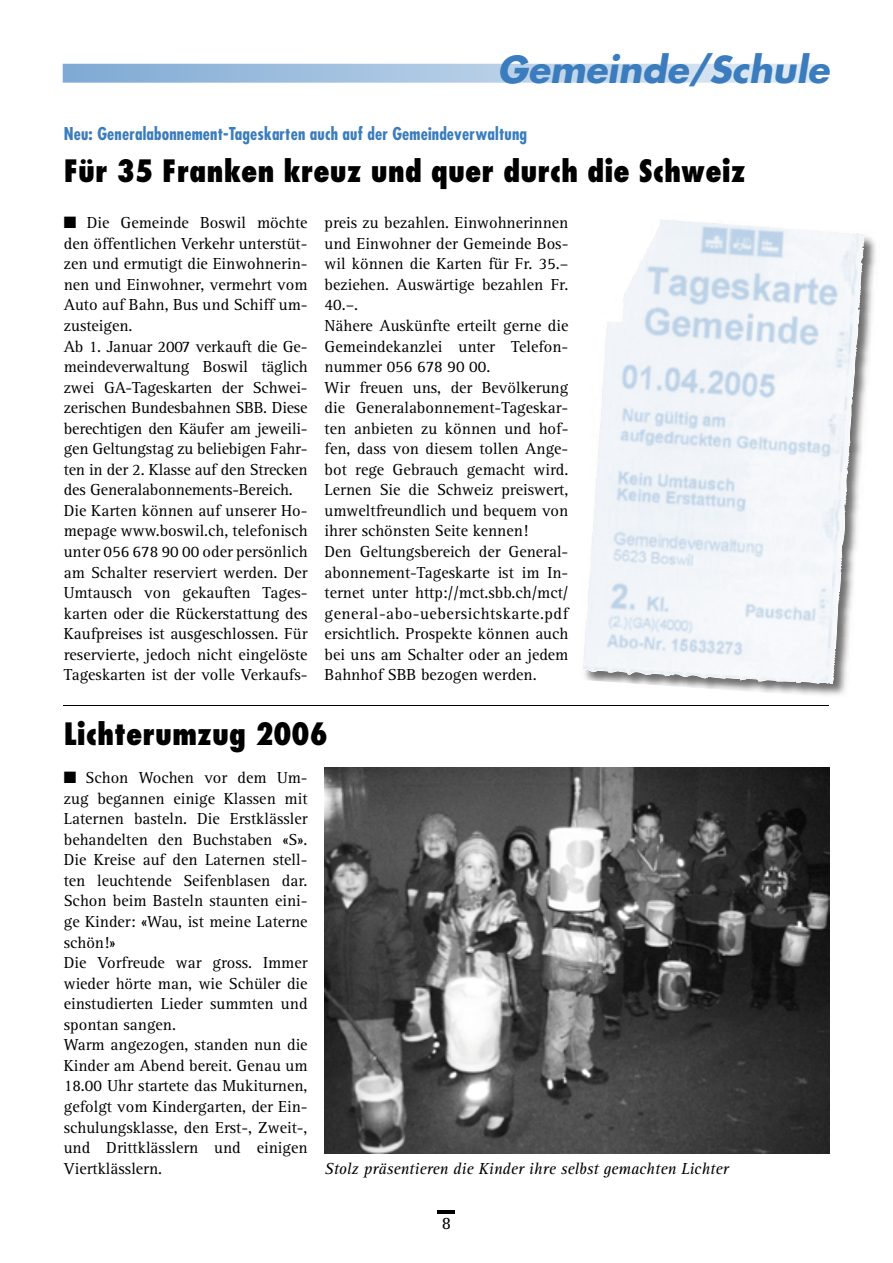
<style>
.page{position:relative;width:893px;height:1263px;background:#fff}
.page>*{position:absolute;margin:0;border:0;box-sizing:border-box;transform-origin:0 0}
.t1{font:italic 700 36px "Futura";color:#3a7cbd}
.t2{font:800 condensed 30px "Futura";color:#000}
.t3{font:18px "Rotis Serif";color:#000}
.t4{font:700 condensed 17.25px "Futura";letter-spacing:.01em;color:#3a7cbd}
.t5{font:16.5px/20.5px "Rotis Serif";color:#000}
.t6{font:italic 16.5px "Rotis Serif";color:#000}
</style>
<div class="page">
<hr style="left:438px;top:1211px;width:17px;height:3px;background:#000">
<svg style="left:63px;top:64px;width:755px;height:19px;background:#b1cbe5"></svg>
<hr style="left:64px;top:705px;width:765px;height:1px;background:#000">
<img style="left:583px;top:226px;width:293px;height:469px">
<img style="left:660px;top:220px;width:164px;height:13px">
<img style="left:325px;top:767px;width:504px;height:386px">
<h1 class="t1" style="left:497px;top:45px;width:333px">Gemeinde/Schule</h1>
<p class="t4" style="left:64px;top:123px;width:465px">Neu: Generalabonnement-Tageskarten auch auf der Gemeindeverwaltung</p>
<h2 class="t2" style="left:64px;top:152px;width:683px">Für 35 Franken kreuz und quer durch die Schweiz</h2>
<p class="t5" style="left:64px;top:213px;width:245px">■ Die Gemeinde Boswil möchte den öffentlichen Verkehr unterstüt&shy;zen und ermutigt die Einwohnerin&shy;nen und Einwohner, vermehrt vom Auto auf Bahn, Bus und Schiff um&shy;zusteigen.<br>Ab 1. Januar 2007 verkauft die Ge&shy;meindeverwaltung Boswil täglich zwei GA-Tageskarten der Schwei&shy;zerischen Bundesbahnen SBB. Diese berechtigen den Käufer am jeweili&shy;gen Geltungstag zu beliebigen Fahr&shy;ten in der 2. Klasse auf den Strecken des Generalabonnements-Bereich.<br>Die Karten können auf unserer Ho&shy;mepage www.boswil.ch, telefonisch unter 056 678 90 00 oder persönlich am Schalter reserviert werden. Der Umtausch von gekauften Tages&shy;karten oder die Rückerstattung des Kaufpreises ist ausgeschlossen. Für reservierte, jedoch nicht eingelöste Tageskarten ist der volle Verkaufs-</p>
<p class="t5" style="left:325px;top:213px;width:245px">preis zu bezahlen. Einwohnerinnen und Einwohner der Gemeinde Bos&shy;wil können die Karten für Fr. 35.– beziehen. Auswärtige bezahlen Fr.<br>40.–.<br>Nähere Auskünfte erteilt gerne die<br>Gemeindekanzlei unter Telefon&shy;nummer 056 678 90 00.<br>Wir freuen uns, der Bevölkerung die Generalabonnement-Tageskar&shy;ten anbieten zu können und hof&shy;fen, dass von diesem tollen Ange&shy;bot rege Gebrauch gemacht wird.<br>Lernen Sie die Schweiz preiswert, umweltfreundlich und bequem von ihrer schönsten Seite kennen!<br>Den Geltungsbereich der General&shy;abonnement-Tageskarte ist im In&shy;ternet unter http://mct.sbb.ch/mct/ general-abo-uebersichtskarte.pdf ersichtlich. Prospekte können auch bei uns am Schalter oder an jedem<br>Bahnhof SBB bezogen werden.</p>
<h2 class="t2" style="left:64px;top:715px;width:266px">Lichterumzug 2006</h2>
<p class="t5" style="left:64px;top:768px;width:245px">■ Schon Wochen vor dem Um&shy;zug begannen einige Klassen mit<br>Laternen basteln. Die Erstklässler behandelten den Buchstaben «S».<br>Die Kreise auf den Laternen stell&shy;ten leuchtende Seifenblasen dar.<br>Schon beim Basteln staunten eini&shy;ge Kinder: «Wau, ist meine Laterne schön!»<br>Die Vorfreude war gross. Immer wieder hörte man, wie Schüler die einstudierten Lieder summten und spontan sangen.<br>Warm angezogen, standen nun die<br>Kinder am Abend bereit. Genau um<br>18.00 Uhr startete das Mukiturnen, gefolgt vom Kindergarten, der Ein&shy;schulungsklasse, den Erst-, Zweit-, und Drittklässlern und einigen<br>Viertklässlern.</p>
<p class="t6" style="left:325px;top:1159px;width:405px">Stolz präsentieren die Kinder ihre selbst gemachten Lichter</p>
<p class="t3" style="left:442px;top:1212px;width:11px">8</p>
</div>
